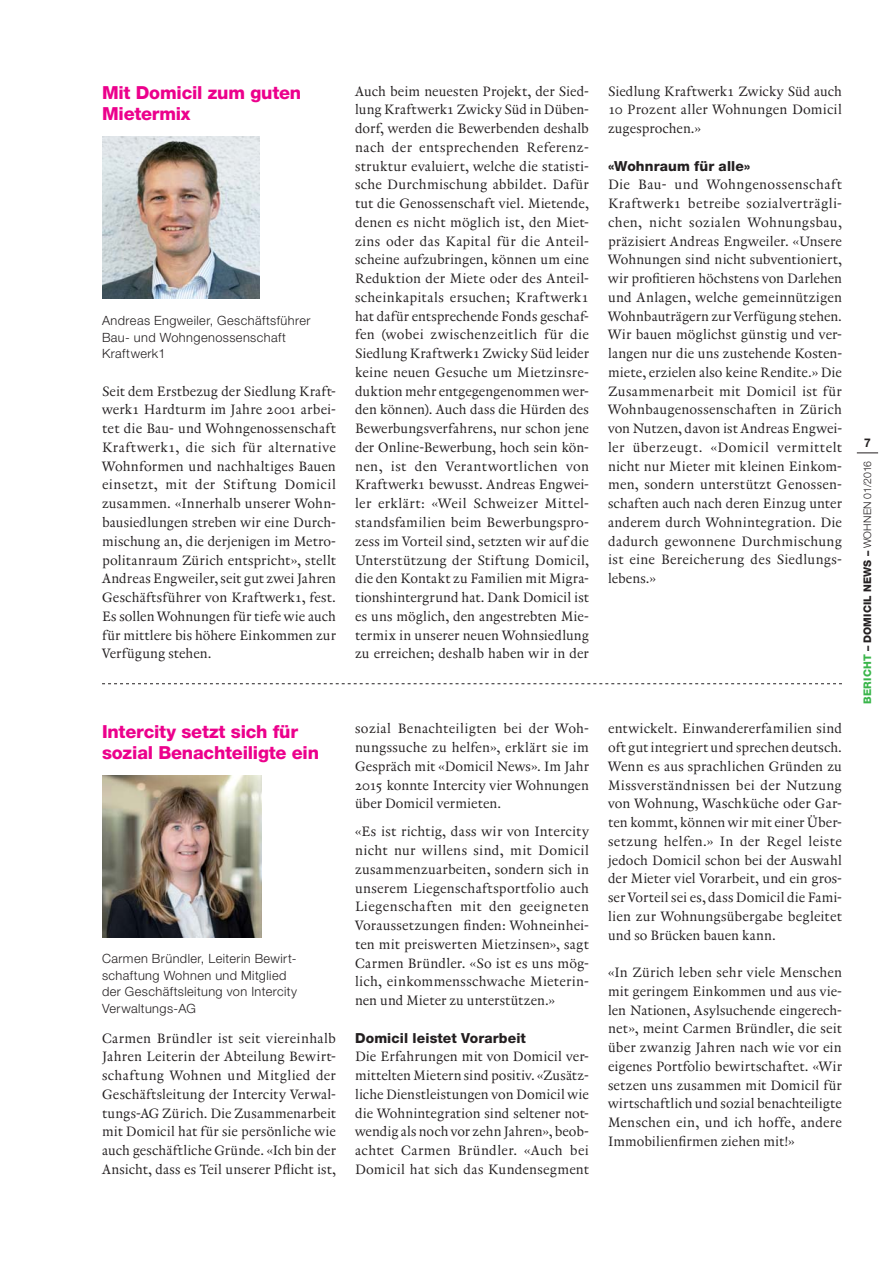
<style>
.page{position:relative;width:893px;height:1263px;background:#fff}
.page>*{position:absolute;margin:0;border:0;box-sizing:border-box;transform-origin:0 0}
.t1{font:800 18px/21px "Helvetica Neue";letter-spacing:-.01em;color:#ec008c}
.t2{font:13.8px/18.8px "Renard No 3";letter-spacing:.01em;color:#231f20;text-align:justify}
.t3{font:800 13.8px "Helvetica Neue";letter-spacing:.01em;color:#231f20}
.t4{font:300 12.75px/16.5px "Helvetica Neue";letter-spacing:.035em;color:#231f20}
.t5{font:700 12px "Helvetica Neue";color:#231f20}
.t6{font:800 10.5px "Helvetica Neue";letter-spacing:.015em;color:#231f20}
.s1{color:#39b54a}
.s2{font-weight:300}
</style>
<div class="page">
<svg style="left:857px;top:453px;width:21px;height:1px"></svg>
<img style="left:102px;top:136px;width:158px;height:162px">
<img style="left:102px;top:776px;width:159px;height:161px">
<svg style="left:102px;top:683px;width:740px;height:1px"></svg>
<h1 class="t1" style="left:102px;top:84px;width:201px">Mit Domicil zum guten<br>Mietermix</h1>
<p class="t4" style="left:102px;top:314px;width:210px">Andreas Engweiler, Geschäftsführer<br>Bau- und Wohn genossenschaft<br>Kraftwerk1</p>
<p class="t2" style="left:102px;top:383px;width:235px">Seit dem Erstbezug der Siedlung Kraft&shy;werk1 Hardturm im Jahre 2001 arbei&shy;tet die Bau- und Wohngenossenschaft Kraftwerk1, die sich für alternative Wohnformen und nachhaltiges Bauen einsetzt, mit der Stiftung Domicil zusammen. «Innerhalb unserer Wohn&shy;bausiedlungen streben wir eine Durch&shy;mischung an, die derjenigen im Metro&shy;politanraum Zürich entspricht», stellt Andreas Engweiler, seit gut zwei Jahren Geschäftsführer von Kraftwerk1, fest.<br>Es sollen Wohnungen für tiefe wie auch für mittlere bis höhere Einkommen zur Verfügung stehen.</p>
<p class="t2" style="left:355px;top:83px;width:235px">Auch beim neuesten Projekt, der Sied&shy;lung Kraftwerk1 Zwicky Süd in Düben&shy;dorf, werden die Bewerbenden deshalb nach der entsprechenden Referenz&shy;struktur evaluiert, welche die statisti&shy;sche Durchmischung abbildet. Dafür tut die Genossenschaft viel. Mietende, denen es nicht möglich ist, den Miet&shy;zins oder das Kapital für die Anteil&shy;scheine aufzubringen, können um eine Reduktion der Miete oder des Anteil&shy;scheinkapitals ersuchen; Kraftwerk1 hat dafür entsprechende Fonds geschaf&shy;fen (wobei zwischenzeitlich für die Siedlung Kraftwerk1 Zwicky Süd leider keine neuen Gesuche um Mietzinsre&shy;duktion mehr entgegengenommen wer&shy;den können). Auch dass die Hürden des Bewerbungsverfahrens, nur schon jene der Online-Bewerbung, hoch sein kön&shy;nen, ist den Verantwortlichen von Kraftwerk1 bewusst. Andreas Engwei&shy;ler erklärt: «Weil Schweizer Mittel&shy;standsfamilien beim Bewerbungspro&shy;zess im Vorteil sind, setzten wir auf die Unterstützung der Stiftung Domicil, die den Kontakt zu Familien mit Migra&shy;tionshintergrund hat. Dank Domicil ist es uns möglich, den angestrebten Mie&shy;termix in unserer neuen Wohnsiedlung zu erreichen; deshalb haben wir in der</p>
<p class="t2" style="left:608px;top:83px;width:235px">Siedlung Kraftwerk1 Zwicky Süd auch 10 Prozent aller Wohnungen Domicil zugesprochen.»</p>
<p class="t3" style="left:608px;top:161px;width:144px">«Wohnraum für alle»</p>
<p class="t2" style="left:608px;top:177px;width:235px">Die Bau- und Wohngenossenschaft Kraftwerk1 betreibe sozialverträgli&shy;chen, nicht sozialen Wohnungsbau, präzisiert Andreas Engweiler. «Unsere Wohnungen sind nicht subventioniert, wir profitieren höchstens von Darlehen und Anlagen, welche gemeinnützigen Wohnbauträgern zur Verfügung stehen.<br>Wir bauen möglichst günstig und ver&shy;langen nur die uns zustehende Kosten&shy;miete, erzielen also keine Rendite.» Die Zusammenarbeit mit Domicil ist für Wohnbaugenossenschaften in Zürich von Nutzen, davon ist Andreas Engwei&shy;ler überzeugt. «Domicil vermittelt nicht nur Mieter mit kleinen Einkom&shy;men, sondern unterstützt Genossen&shy;schaften auch nach deren Einzug unter anderem durch Wohnintegration. Die dadurch gewonnene Durchmischung ist eine Bereicherung des Siedlungs&shy;lebens.»</p>
<h1 class="t1" style="left:102px;top:723px;width:218px">Intercity setzt sich für sozial Benachteiligte ein</h1>
<p class="t4" style="left:102px;top:952px;width:197px">Carmen Bründler, Leiterin Bewirt&shy;schaftung Wohnen und Mitglied der Geschäftsleitung von Intercity<br>Verwaltungs-AG</p>
<p class="t2" style="left:102px;top:1030px;width:235px">Carmen Bründler ist seit viereinhalb Jahren Leiterin der Abteilung Bewirt&shy;schaftung Wohnen und Mitglied der Geschäftsleitung der Intercity Verwal&shy;tungs-AG Zürich. Die Zusammenarbeit mit Domicil hat für sie persönliche wie auch geschäftliche Gründe. «Ich bin der Ansicht, dass es Teil unserer Pflicht ist,</p>
<p class="t2" style="left:355px;top:720px;width:235px">sozial Benachteiligten bei der Woh&shy;nungssuche zu helfen», erklärt sie im Gespräch mit «Domicil News». Im Jahr 2015 konnte Intercity vier Wohnungen über Domicil vermieten.</p>
<p class="t2" style="left:355px;top:824px;width:235px">«Es ist richtig, dass wir von Intercity nicht nur willens sind, mit Domicil zusammenzuarbeiten, sondern sich in unserem Liegenschaftsportfolio auch Liegenschaften mit den geeigneten Voraussetzungen finden: Wohnein hei&shy;ten mit preiswerten Mietzinsen», sagt Carmen Bründler. «So ist es uns mög&shy;lich, einkommensschwache Mieterin&shy;nen und Mieter zu unterstützen.»</p>
<p class="t3" style="left:355px;top:1033px;width:172px">Domicil leistet Vorarbeit</p>
<p class="t2" style="left:355px;top:1049px;width:235px">Die Erfahrungen mit von Domicil ver&shy;mittelten Mietern sind positiv. «Zusätz&shy;liche Dienstleistungen von Domicil wie die Wohnintegration sind seltener not&shy;wendig als noch vor zehn Jahren», beob&shy;achtet Carmen Bründler. «Auch bei Domicil hat sich das Kundensegment</p>
<p class="t2" style="left:608px;top:720px;width:235px">entwickelt. Einwandererfamilien sind oft gut integriert und sprechen deutsch.<br>Wenn es aus sprachlichen Gründen zu Missverständnissen bei der Nutzung von Wohnung, Waschküche oder Gar&shy;ten kommt, können wir mit einer Über&shy;setzung helfen.» In der Regel leiste jedoch Domicil schon bei der Auswahl der Mieter viel Vorarbeit, und ein gros&shy;ser Vorteil sei es, dass Domicil die Fami&shy;lien zur Wohnungsübergabe begleitet und so Brücken bauen kann.</p>
<p class="t2" style="left:608px;top:964px;width:235px">«In Zürich leben sehr viele Menschen mit geringem Einkommen und aus vie&shy;len Nationen, Asylsuchende eingerech&shy;net», meint Carmen Bründler, die seit über zwanzig Jahren nach wie vor ein eigenes Portfolio bewirtschaftet. «Wir setzen uns zusammen mit Domicil für wirtschaftlich und sozial benachteiligte Menschen ein, und ich hoffe, andere Immobilienfirmen ziehen mit!»</p>
<p class="t5" style="left:864px;top:438px;width:8px">7</p>
<p class="t6" style="left:864px;top:704px;width:244px;rotate:-90deg"><span class="s1">BERICHT</span> – DOMICIL NEWS – <span class="s2">WOHNEN 01/2016</span></p>
</div>
